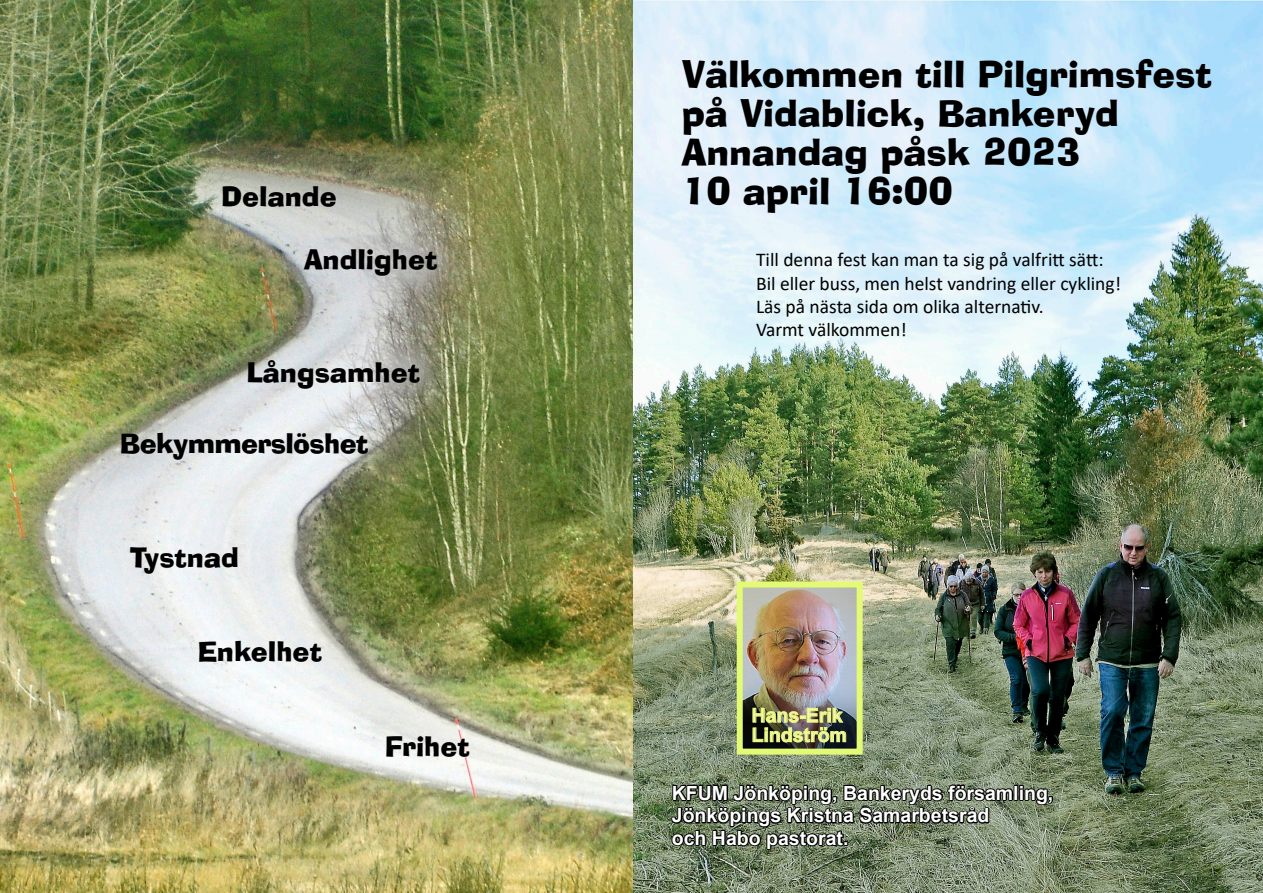
<style>
.page{position:relative;width:1263px;height:893px;background:#fff}
.page>*{position:absolute;margin:0;border:0;box-sizing:border-box;transform-origin:0 0}
.t1{font:36px/39px "Ad Lib BT";color:#000}
.t2{font:27px "Ad Lib BT";color:#000}
.t3{font:27px "Ad Lib BT";letter-spacing:-.025em;color:#000}
.t4{font:19.5px/23.4px "Calibri";color:#000}
.t5{font:700 19.5px/22.5px "Arial";color:#fff}
.t6{font:700 19.5px/19.5px "Arial";color:#faf3ad}
</style>
<div class="page">
<img style="left:0;top:0;width:1263px;height:893px">
<svg style="left:670px;top:771px;width:385px;height:80px"></svg>
<img style="left:744px;top:588px;width:112px;height:160px">
<div style="left:737px;top:581px;width:126px;height:174px;border:6px solid #e3fa75"></div>
<img style="left:752px;top:707px;width:94px;height:36px">
<h2 class="t2" style="left:221px;top:179px;width:117px">Delande</h2>
<h2 class="t2" style="left:304px;top:243px;width:135px">Andlighet</h2>
<h2 class="t2" style="left:247px;top:355px;width:175px">Långsamhet</h2>
<h2 class="t3" style="left:120px;top:427px;width:250px">Bekymmerslöshet</h2>
<h2 class="t2" style="left:130px;top:540px;width:111px">Tystnad</h2>
<h2 class="t2" style="left:198px;top:634px;width:126px">Enkelhet</h2>
<h2 class="t2" style="left:385px;top:730px;width:87px">Frihet</h2>
<h1 class="t1" style="left:682px;top:54px;width:532px">Välkommen till Pilgrimsfest på Vidablick, Bankeryd<br>Annandag påsk 2023<br>10 april 16:00</h1>
<p class="t4" style="left:756px;top:247px;width:366px">Till denna fest kan man ta sig på valfritt sätt:<br>Bil eller buss, men helst vandring eller cykling!<br>Läs på nästa sida om olika alternativ.<br>Varmt välkommen!</p>
<p class="t6" style="left:752px;top:706px;width:97px">Hans-Erik<br>Lindström</p>
<p class="t5" style="left:672px;top:782px;width:383px">KFUM Jönköping, Bankeryds församling,<br>Jönköpings Kristna Samarbetsråd<br>och Habo pastorat.</p>
</div>
